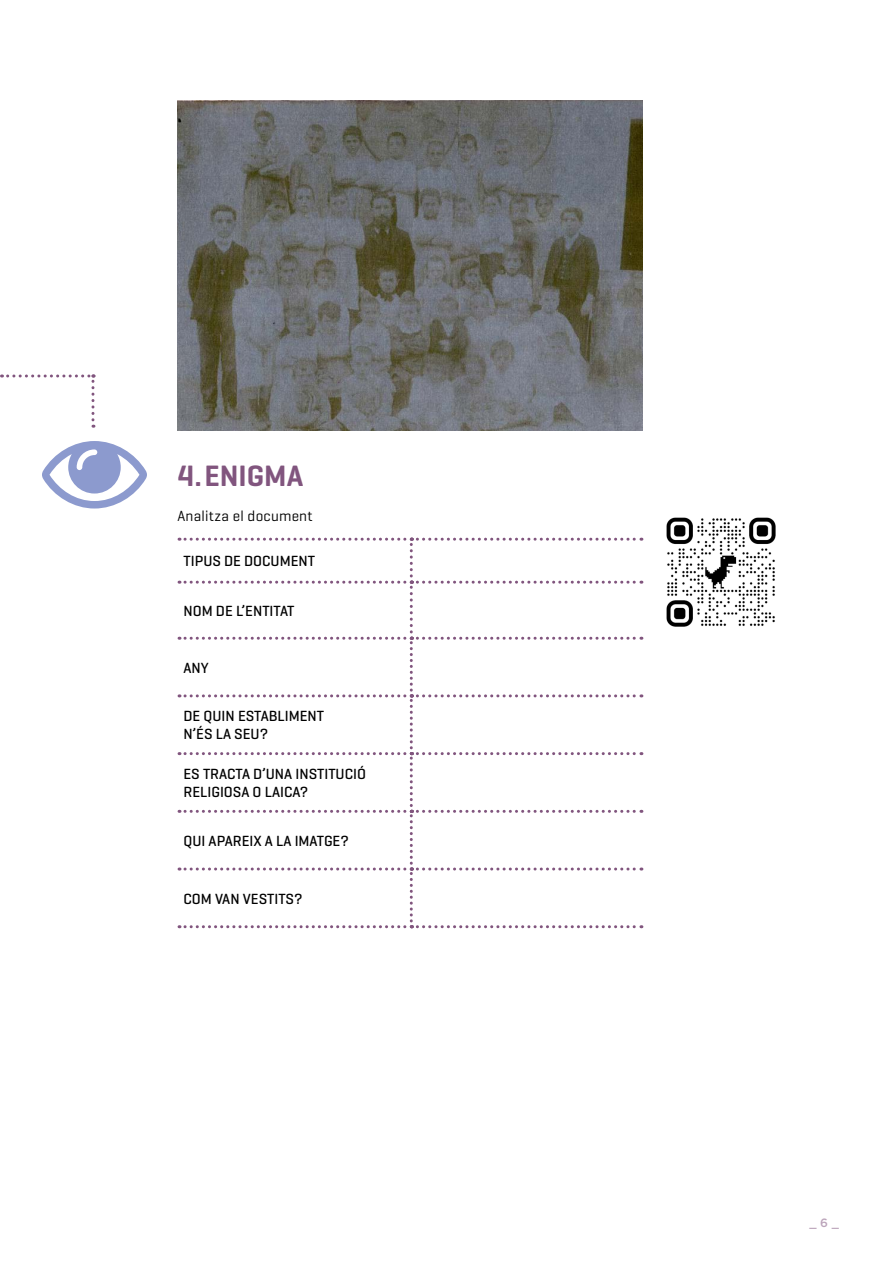
<style>
.page{position:relative;width:893px;height:1263px;background:#fff}
.page>*{position:absolute;margin:0;border:0;box-sizing:border-box;transform-origin:0 0}
.t1{font:105px "Font Awesome";color:#8c9ace}
.t2{font:600 30px "Geogrotesque";color:#81557e}
.t3{font:500 15px/18px "Geogrotesque";color:#000}
.t4{font:15px "Geogrotesque";letter-spacing:.015em;color:#000}
.t5{font:500 12px "Gotham";color:#bca5bb}
</style>
<div class="page">
<svg style="left:179px;top:538px;width:463px;height:390px"></svg>
<img style="left:666px;top:517px;width:110px;height:110px">
<svg style="left:2px;top:374px;width:92px;height:54px"></svg>
<img style="left:178px;top:100px;width:464px;height:331px">
<h1 class="t1" style="left:42px;top:418px;width:106px">■</h1>
<h2 class="t2" style="left:178px;top:457px;width:127px">4.ENIGMA</h2>
<p class="t4" style="left:178px;top:507px;width:137px">Analitza el document</p>
<p class="t3" style="left:184px;top:552px;width:133px">TIPUS DE DOCUMENT</p>
<p class="t3" style="left:184px;top:601px;width:113px">NOM DE L’ENTITAT</p>
<p class="t3" style="left:184px;top:658px;width:27px">ANY</p>
<p class="t3" style="left:184px;top:707px;width:142px">DE QUIN ESTABLIMENT<br>N’ÉS LA SEU?</p>
<p class="t3" style="left:184px;top:765px;width:184px">ES TRACTA D’UNA INSTITUCIÓ<br>RELIGIOSA O LAICA?</p>
<p class="t3" style="left:184px;top:831px;width:167px">QUI APAREIX A LA IMATGE?</p>
<p class="t3" style="left:184px;top:889px;width:121px">COM VAN VESTITS?</p>
<p class="t5" style="left:809px;top:1215px;width:31px">_ 6 _</p>
</div>
